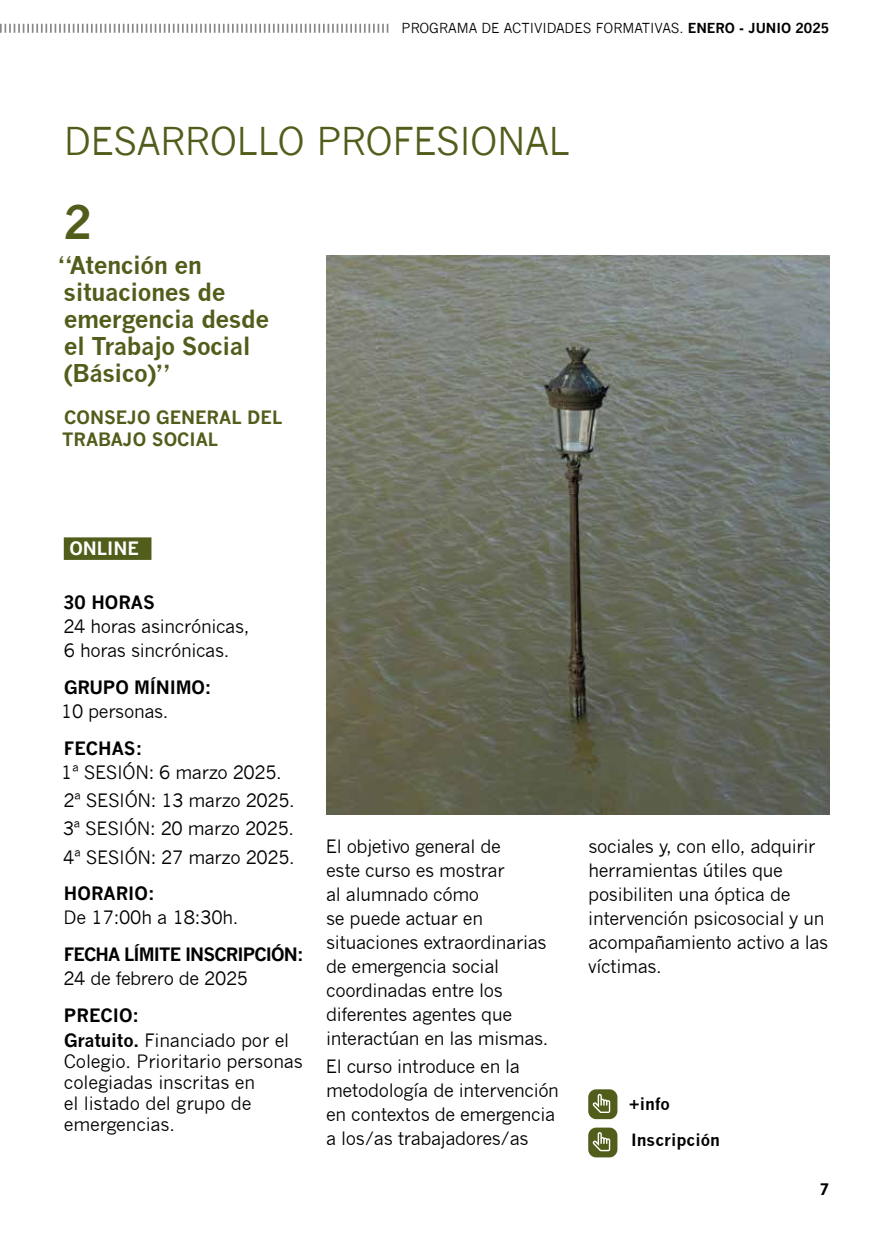
<style>
.page{position:relative;width:893px;height:1234px;background:#fff}
.page>*{position:absolute;margin:0;border:0;box-sizing:border-box;transform-origin:0 0}
.t1{font:700 45px "News Gothic";color:#515d1b}
.t2{font:37.5px "News Gothic";letter-spacing:-.015em;color:#515d1b}
.t3{font:700 24px/27px "News Gothic";letter-spacing:-.02em;color:#515d1b}
.t4{font:18px/24px "News Gothic";letter-spacing:-.02em;color:#000}
.t5{font:700 18px/25.2px "News Gothic";letter-spacing:-.01em;color:#000}
.t6{font:700 18px/21.6px "News Gothic";color:#515d1b}
.t7{font:700 18px "News Gothic";letter-spacing:-.05em;color:#000}
.t8{font:700 18px "News Gothic";color:#fff}
.t9{font:700 16.5px "News Gothic";color:#000}
.t10{font:700 15px "News Gothic Std";color:#000}
.t11{font:13.5px "News Gothic";color:#000}
.s1{font-weight:700}
.s2{font-weight:400}
</style>
<div class="page">
<svg style="left:0;top:24px;width:388px;height:9px"></svg>
<div style="left:64px;top:537px;width:87px;height:22px;background:#515d1b"></div>
<img style="left:326px;top:255px;width:503px;height:559px">
<svg style="left:588px;top:1089px;width:29px;height:29px"></svg>
<svg style="left:588px;top:1127px;width:29px;height:30px"></svg>
<p class="t11" style="left:402px;top:21px;width:429px">PROGRAMA DE ACTIVIDADES FORMATIVAS. <span class="s1">ENERO - JUNIO 2025</span></p>
<h2 class="t2" style="left:64px;top:120px;width:508px">DESARROLLO PROFESIONAL</h2>
<h1 class="t1" style="left:64px;top:195px;width:30px">2</h1>
<h3 class="t3" style="left:58px;top:251px;width:213px">“Atención en situaciones de emergencia desde el Trabajo Social (Básico)”</h3>
<p class="t6" style="left:62px;top:407px;width:222px">CONSEJO GENERAL DEL<br>TRABAJO SOCIAL</p>
<p class="t8" style="left:69px;top:537px;width:71px">ONLINE</p>
<p class="t5" style="left:63px;top:589px;width:93px">30 HORAS</p>
<p class="t4" style="left:63px;top:614px;width:187px">24 horas asincrónicas,<br>6 horas sincrónicas.</p>
<p class="t5" style="left:64px;top:674px;width:149px">GRUPO MÍNIMO:</p>
<p class="t4" style="left:61px;top:699px;width:109px">10 personas.</p>
<p class="t5" style="left:64px;top:735px;width:80px">FECHAS:</p>
<p class="t4" style="left:61px;top:758px;width:235px;line-height:28.2px">1ª SESIÓN: 6 marzo 2025.<br>2ª SESIÓN: 13 marzo 2025.<br>3ª SESIÓN: 20 marzo 2025.<br>4ª SESIÓN: 27 marzo 2025.</p>
<p class="t5" style="left:64px;top:880px;width:92px">HORARIO:</p>
<p class="t4" style="left:64px;top:905px;width:176px">De 17:00h a 18:30h.</p>
<p class="t7" style="left:64px;top:943px;width:241px">FECHA LÍMITE INSCRIPCIÓN:</p>
<p class="t4" style="left:63px;top:966px;width:186px">24 de febrero de 2025</p>
<p class="t5" style="left:64px;top:1002px;width:227px">PRECIO:<br>Gratuito. <span class="s2">Financiado por el</span></p>
<p class="t4" style="left:64px;top:1050px;width:241px;line-height:21px">Colegio. Prioritario personas colegiadas inscritas en<br>el listado del grupo de emergencias.</p>
<p class="t4" style="left:326px;top:834px;width:224px">El objetivo general de<br>este curso es mostrar<br>al alumnado cómo<br>se puede actuar en situaciones extraordinarias de emergencia social coordinadas entre los diferentes agentes que interactúan en las mismas.</p>
<p class="t4" style="left:326px;top:1054px;width:235px">El curso introduce en la metodología de intervención en contextos de emergencia a los/as trabajadores/as</p>
<p class="t4" style="left:588px;top:834px;width:242px">sociales y, con ello, adquirir herramientas útiles que posibiliten una óptica de intervención psicosocial y un acompañamiento activo a las víctimas.</p>
<p class="t9" style="left:629px;top:1093px;width:42px">+info</p>
<p class="t9" style="left:631px;top:1129px;width:90px">Inscripción</p>
<p class="t10" style="left:820px;top:1178px;width:11px">7</p>
</div>
